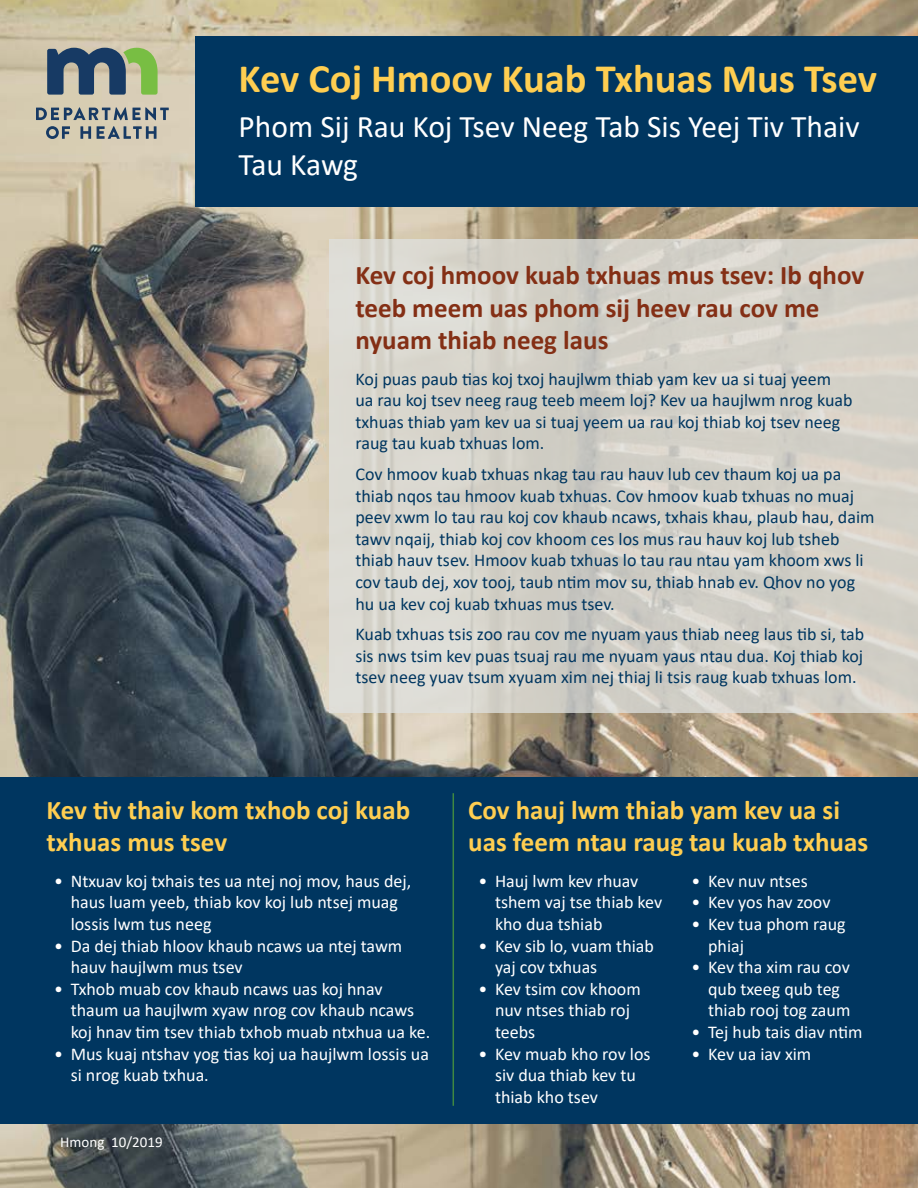
<style>
.page{position:relative;width:918px;height:1188px;background:#fff}
.page>*{position:absolute;margin:0;border:0;box-sizing:border-box;transform-origin:0 0}
.t1{font:700 40.5px "Calibri";color:#ffce51}
.t2{font:31.5px/37.8px "Calibri";color:#fff}
.t3{font:700 27px/32.4px "Calibri";color:#ffce51}
.t4{font:700 27px/32.4px "Calibri";color:#842f15}
.t5{font:18px/21.6px "Calibri";color:#003660}
.t6{font:18px/21.6px "Calibri";color:#fff}
.t7{font:15px "Calibri";color:#fff}
</style>
<div class="page">
<img style="left:0;top:0;width:918px;height:1188px">
<div style="left:195px;top:36px;width:723px;height:171px;background:#003660"></div>
<div style="left:0;top:778px;width:918px;height:346px;background:#003660"></div>
<svg style="left:329px;top:239px;width:589px;height:474px;background:#d4d2c9"></svg>
<hr style="left:453px;top:793px;width:1px;height:313px;background:#4f9d3a">
<svg style="left:36px;top:107px;width:133px;height:13px;background:#868e92"></svg>
<svg style="left:46px;top:126px;width:24px;height:13px"></svg>
<svg style="left:80px;top:126px;width:11px;height:13px"></svg>
<svg style="left:97px;top:126px;width:60px;height:13px"></svg>
<svg style="left:47px;top:48px;width:111px;height:47px;background:#688178"></svg>
<p class="t1" style="left:239px;top:50px;width:640px">Kev Coj Hmoov Kuab Txhuas Mus Tsev</p>
<h2 class="t2" style="left:239px;top:107px;width:623px">Phom Sij Rau Koj Tsev Neeg Tab Sis Yeej Tiv Thaiv<br>Tau Kawg</h2>
<h3 class="t4" style="left:356px;top:259px;width:510px">Kev coj hmoov kuab txhuas mus tsev: Ib qhov teeb meem uas phom sij heev rau cov me nyuam thiab neeg laus</h3>
<p class="t5" style="left:356px;top:367px;width:499px">Koj puas paub tias koj txoj haujlwm thiab yam kev ua si tuaj yeem ua rau koj tsev neeg raug teeb meem loj? Kev ua haujlwm nrog kuab txhuas thiab yam kev ua si tuaj yeem ua rau koj thiab koj tsev neeg raug tau kuab txhuas lom.</p>
<p class="t5" style="left:356px;top:463px;width:521px">Cov hmoov kuab txhuas nkag tau rau hauv lub cev thaum koj ua pa thiab nqos tau hmoov kuab txhuas. Cov hmoov kuab txhuas no muaj peev xwm lo tau rau koj cov khaub ncaws, txhais khau, plaub hau, daim tawv nqaij, thiab koj cov khoom ces los mus rau hauv koj lub tsheb thiab hauv tsev. Hmoov kuab txhuas lo tau rau ntau yam khoom xws li cov taub dej, xov tooj, taub ntim mov su, thiab hnab ev. Qhov no yog hu ua kev coj kuab txhuas mus tsev.</p>
<p class="t5" style="left:356px;top:623px;width:510px;text-align:justify">Kuab txhuas tsis zoo rau cov me nyuam yaus thiab neeg laus tib si, tab sis nws tsim kev puas tsuaj rau me nyuam yaus ntau dua. Koj thiab koj tsev neeg yuav tsum xyuam xim nej thiaj li tsis raug kuab txhuas lom.</p>
<h3 class="t3" style="left:46px;top:793px;width:365px">Kev tiv thaiv kom txhob coj kuab txhuas mus tsev</h3>
<p class="t6" style="left:71px;top:870px;width:342px;text-indent:-16px">• Ntxuav koj txhais tes ua ntej noj mov, haus dej, haus luam yeeb, thiab kov koj lub ntsej muag lossis lwm tus neeg</p>
<p class="t6" style="left:71px;top:934px;width:333px;text-indent:-16px">• Da dej thiab hloov khaub ncaws ua ntej tawm hauv haujlwm mus tsev</p>
<p class="t6" style="left:71px;top:978px;width:361px;text-indent:-16px">• Txhob muab cov khaub ncaws uas koj hnav thaum ua haujlwm xyaw nrog cov khaub ncaws koj hnav tim tsev thiab txhob muab ntxhua ua ke.</p>
<p class="t6" style="left:71px;top:1042px;width:360px;text-indent:-16px">• Mus kuaj ntshav yog tias koj ua haujlwm lossis ua si nrog kuab txhua.</p>
<p class="t7" style="left:60px;top:1131px;width:104px">Hmong 10/2019</p>
<h3 class="t3" style="left:468px;top:793px;width:401px">Cov hauj lwm thiab yam kev ua si uas feem ntau raug tau kuab txhuas</h3>
<p class="t6" style="left:495px;top:870px;width:169px;text-indent:-16px">• Hauj lwm kev rhuav tshem vaj tse thiab kev kho dua tshiab</p>
<p class="t6" style="left:495px;top:934px;width:160px;text-indent:-16px">• Kev sib lo, vuam thiab yaj cov txhuas</p>
<p class="t6" style="left:495px;top:978px;width:147px;text-indent:-16px">• Kev tsim cov khoom nuv ntses thiab roj teebs</p>
<p class="t6" style="left:495px;top:1042px;width:157px;text-indent:-16px">• Kev muab kho rov los siv dua thiab kev tu thiab kho tsev</p>
<p class="t6" style="left:692px;top:870px;width:118px">• Kev nuv ntses</p>
<p class="t6" style="left:692px;top:891px;width:140px">• Kev yos hav zoov</p>
<p class="t6" style="left:708px;top:913px;width:139px;text-indent:-16px">• Kev tua phom raug phiaj</p>
<p class="t6" style="left:708px;top:956px;width:144px;text-indent:-16px">• Kev tha xim rau cov qub txeeg qub teg thiab rooj tog zaum</p>
<p class="t6" style="left:692px;top:1021px;width:172px">• Tej hub tais diav ntim</p>
<p class="t6" style="left:692px;top:1042px;width:121px">• Kev ua iav xim</p>
</div>
